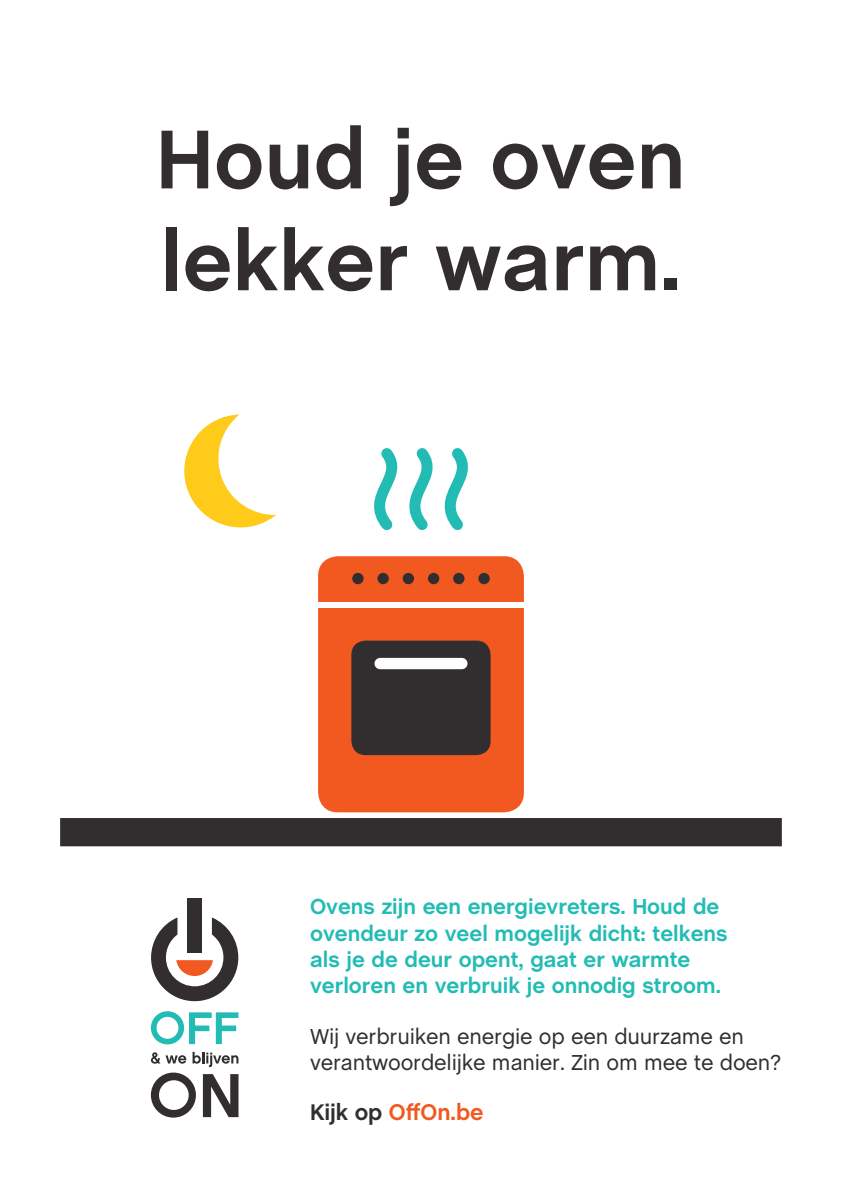
<style>
.page{position:relative;width:842px;height:1191px;background:#fff}
.page>*{position:absolute;margin:0;border:0;box-sizing:border-box;transform-origin:0 0}
.t1{font:700 84.9px/101.8px "Chalet";letter-spacing:.005em;color:#322e2f}
.t2{font:700 23px "Chalet";letter-spacing:-.01em;color:#f15921}
.t3{font:700 22px/26.4px "Chalet";color:#22bcb5}
.t4{font:22px/26.4px "Chalet";letter-spacing:-.01em;color:#322e2f}
.s1{color:#322e2f}
</style>
<div class="page">
<div style="left:60px;top:818px;width:722px;height:28px;background:#322e2f"></div>
<svg style="left:184px;top:414px;width:92px;height:114px"></svg>
<svg style="left:374px;top:448px;width:94px;height:83px"></svg>
<div style="left:318px;top:556px;width:206px;height:256px;background:#f15921;border-radius:20px"></div>
<div style="left:293px;top:602px;width:256px;height:5px;background:#fff"></div>
<div style="left:351px;top:640px;width:140px;height:115px;background:#322e2f;border-radius:14px"></div>
<div style="left:374px;top:658px;width:93px;height:11px;background:#fff;border-radius:6px"></div>
<div style="left:352px;top:573px;width:12px;height:11px;background:#322e2f;border-radius:50%"></div>
<div style="left:428px;top:573px;width:11px;height:11px;background:#322e2f;border-radius:50%"></div>
<div style="left:377px;top:573px;width:12px;height:11px;background:#322e2f;border-radius:50%"></div>
<div style="left:453px;top:573px;width:11px;height:11px;background:#322e2f;border-radius:50%"></div>
<div style="left:403px;top:573px;width:11px;height:11px;background:#322e2f;border-radius:50%"></div>
<div style="left:478px;top:573px;width:12px;height:11px;background:#322e2f;border-radius:50%"></div>
<div style="left:187px;top:898px;width:15px;height:55px;background:#322e2f"></div>
<svg style="left:151px;top:917px;width:87px;height:84px"></svg>
<svg style="left:151px;top:1011px;width:87px;height:33px"></svg>
<svg style="left:151px;top:1051px;width:87px;height:66px"></svg>
<h1 class="t1" style="left:156px;top:113px;width:531px">Houd je oven lekker warm.</h1>
<p class="t3" style="left:310px;top:894px;width:419px">Ovens zijn een energievreters. Houd de ovendeur zo veel mogelijk dicht: telkens als je de deur opent, gaat er warmte verloren en verbruik je onnodig stroom.</p>
<p class="t4" style="left:310px;top:1023px;width:473px">Wij verbruiken energie op een duurzame en verantwoordelijke manier. Zin om mee te doen?</p>
<p class="t2" style="left:310px;top:1098px;width:175px"><span class="s1">Kijk op</span> OffOn.be</p>
</div>
